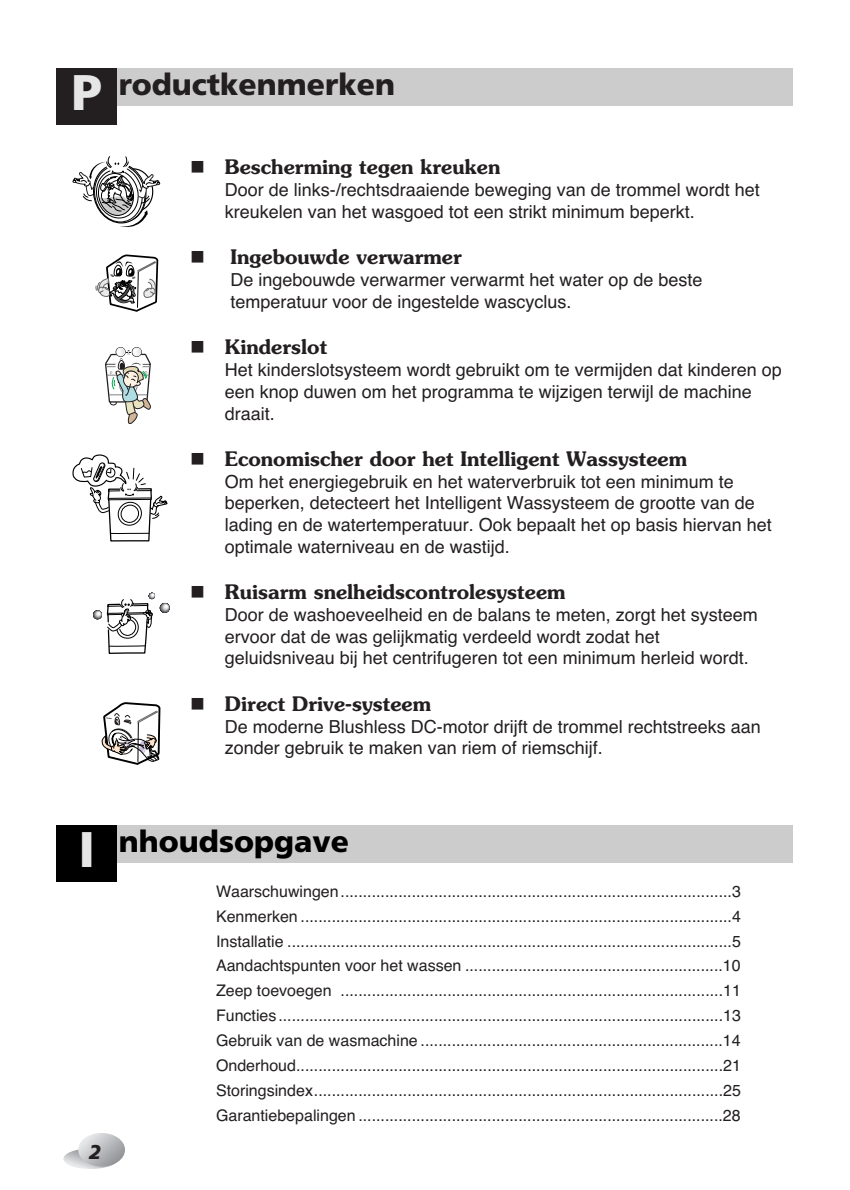
<style>
.page{position:relative;width:850px;height:1190px;background:#fff}
.page>*{position:absolute;margin:0;border:0;box-sizing:border-box;transform-origin:0 0}
.t1{font:900 50px "Frutiger";color:#e6e6e6}
.t2{font:900 30px "Frutiger";color:#231f20}
.t3{font:900 30px "Frutiger";color:#000}
.t4{font:600 20px "Souvenir";color:#231f20}
.t5{font:italic 900 20px "Frutiger";color:#231f20}
.t6{font:18px/21.6px "Helvetica";color:#231f20}
.t7{font:16px/24.8px "Helvetica";color:#231f20;text-align:justify}
.s1{font-size:50px;color:#e6e6e6}
</style>
<div class="page">
<div style="left:57px;top:68px;width:736px;height:37px;background:#ccc"></div>
<div style="left:57px;top:68px;width:60px;height:57px;background:#231f20"></div>
<div style="left:57px;top:825px;width:736px;height:38px;background:#ccc"></div>
<div style="left:57px;top:825px;width:60px;height:57px;background:#000"></div>
<svg style="left:63px;top:1149px;width:55px;height:20px"></svg>
<svg style="left:78px;top:1134px;width:47px;height:33px"></svg>
<div style="left:94px;top:611px;width:8px;height:8px;background:#656669;border-radius:50%"></div>
<div style="left:94px;top:611px;width:7px;height:7px;background:#76787b;border-radius:50%"></div>
<div style="left:160px;top:603px;width:10px;height:9px;background:#59595c;border-radius:50%"></div>
<div style="left:160px;top:603px;width:9px;height:9px;background:#4d4e4f;border-radius:50%"></div>
<div style="left:161px;top:603px;width:8px;height:9px;background:#747578;border-radius:50%"></div>
<div style="left:161px;top:604px;width:8px;height:8px;background:#797b7e;border-radius:50%"></div>
<div style="left:161px;top:604px;width:8px;height:7px;background:#909295;border-radius:50%"></div>
<div style="left:162px;top:604px;width:7px;height:7px;background:#9e9fa3;border-radius:50%"></div>
<svg style="left:163px;top:604px;width:6px;height:6px"></svg>
<svg style="left:95px;top:593px;width:60px;height:61px"></svg>
<svg style="left:105px;top:347px;width:46px;height:77px"></svg>
<div style="left:133px;top:348px;width:8px;height:8px;border:1px solid #fff;border-radius:50%"></div>
<svg style="left:72px;top:156px;width:89px;height:72px"></svg>
<svg style="left:96px;top:255px;width:63px;height:57px"></svg>
<svg style="left:101px;top:703px;width:60px;height:62px"></svg>
<svg style="left:72px;top:454px;width:96px;height:88px"></svg>
<h2 class="t2" style="left:72px;top:72px;width:325px"><span class="s1">P</span> roductkenmerken</h2>
<p class="t4" style="left:225px;top:159px;width:277px">Bescherming tegen kreuken</p>
<p class="t6" style="left:225px;top:180px;width:536px;line-height:22.4px">Door de links-/rechtsdraaiende beweging van de trommel wordt het kreukelen van het wasgoed tot een strikt minimum beperkt.</p>
<p class="t4" style="left:230px;top:249px;width:233px">Ingebouwde verwarmer</p>
<p class="t6" style="left:230px;top:271px;width:473px">De ingebouwde verwarmer verwarmt het water op de beste temperatuur voor de ingestelde wascyclus.</p>
<p class="t4" style="left:225px;top:339px;width:104px">Kinderslot</p>
<p class="t6" style="left:225px;top:361px;width:558px">Het kinderslotsysteem wordt gebruikt om te vermijden dat kinderen op een knop duwen om het programma te wijzigen terwijl de machine draait.</p>
<p class="t4" style="left:225px;top:451px;width:464px">Economischer door het Intelligent Wassysteem</p>
<p class="t6" style="left:225px;top:472px;width:549px">Om het energiegebruik en het waterverbruik tot een minimum te beperken, detecteert het Intelligent Wassysteem de grootte van de lading en de watertemperatuur. Ook bepaalt het op basis hiervan het optimale waterniveau en de wastijd.</p>
<p class="t4" style="left:225px;top:584px;width:342px">Ruisarm snelheidscontrolesysteem</p>
<p class="t6" style="left:225px;top:606px;width:535px">Door de washoeveelheid en de balans te meten, zorgt het systeem ervoor dat de was gelijkmatig verdeeld wordt zodat het geluidsniveau bij het centrifugeren tot een minimum herleid wordt.</p>
<p class="t4" style="left:225px;top:696px;width:208px">Direct Drive-systeem</p>
<p class="t6" style="left:225px;top:717px;width:537px">De moderne Blushless DC-motor drijft de trommel rechtstreeks aan zonder gebruik te maken van riem of riemschijf.</p>
<h1 class="t1" style="left:78px;top:830px;width:18px">I</h1>
<p class="t5" style="left:89px;top:1144px;width:14px">2</p>
<h2 class="t3" style="left:119px;top:830px;width:232px">nhoudsopgave</h2>
<p class="t7" style="left:216px;top:880px;width:526px">Waarschuwingen........................................................................................3<br>Kenmerken .................................................................................................4<br>Installatie ....................................................................................................5<br>Aandachtspunten voor het wassen ..........................................................10<br>Zeep toevoegen ......................................................................................11<br>Functies....................................................................................................13<br>Gebruik van de wasmachine ....................................................................14<br>Onderhoud................................................................................................21<br>Storingsindex............................................................................................25<br>Garantiebepalingen ..................................................................................28</p>
</div>
